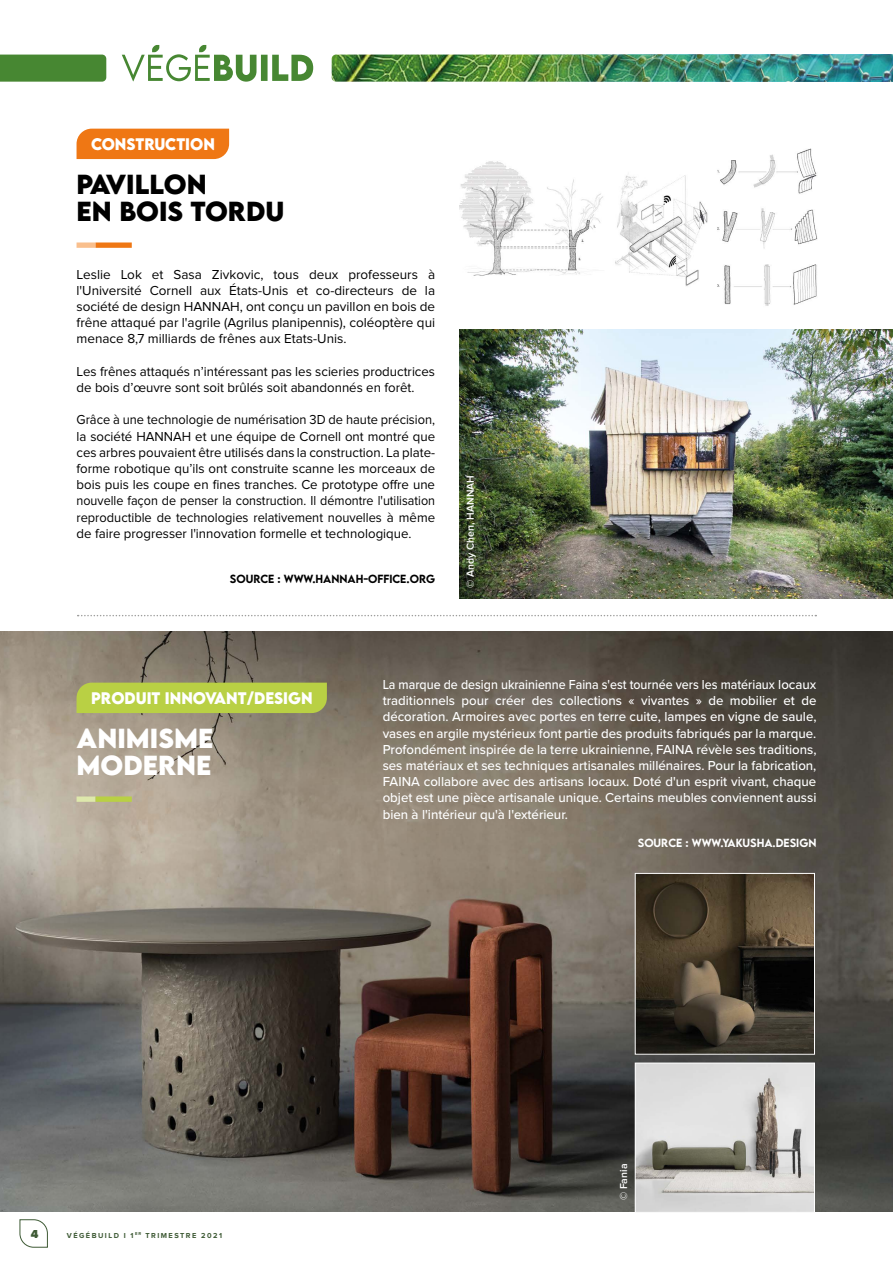
<style>
.page{position:relative;width:893px;height:1263px;background:#fff}
.page>*{position:absolute;margin:0;border:0;box-sizing:border-box;transform-origin:0 0}
.t1{font:700 24.45px/27px "LEMONMILK";color:#000}
.t2{font:700 24.45px/27px "LEMONMILK";color:#fff}
.t3{font:700 14.85px "LEMONMILK";color:#fff;scale:.95 1}
.t4{font:500 13.5px/16.2px "Proxima Nova";color:#fff;text-align:justify;scale:.92 1}
.t5{font:13.5px/16.2px "Proxima Nova";color:#000;text-align:justify;scale:.95 1}
.t6{font:13.5px/16.2px "Proxima Nova";color:#000;text-align:justify}
.t7{font:900 12px "Proxima Nova";color:#3e5a35}
.t8{font:500 10.5px "LEMONMILK";color:#000}
.t9{font:500 10.5px "LEMONMILK";color:#fff}
.t10{font:600 10.5px "Proxima Nova";color:#fff}
.t11{font:700 7.5px "Proxima Nova";letter-spacing:.2em;color:#3e5a35}
</style>
<div class="page">
<img style="left:459px;top:148px;width:359px;height:158px">
<img style="left:0;top:631px;width:893px;height:581px">
<img style="left:332px;top:55px;width:173px;height:27px">
<div style="left:0;top:55px;width:106px;height:27px;background:#478732"></div>
<svg style="left:122px;top:45px;width:191px;height:37px"></svg>
<svg style="left:19px;top:1219px;width:29px;height:29px"></svg>
<img style="left:505px;top:55px;width:388px;height:27px">
<div style="left:77px;top:683px;width:250px;height:30px;background:#b9d044"></div>
<div style="left:77px;top:796px;width:19px;height:6px;background:#dee8ac"></div>
<div style="left:96px;top:796px;width:36px;height:6px;background:#b9d044"></div>
<div style="left:77px;top:129px;width:152px;height:30px;background:#ef7714"></div>
<div style="left:77px;top:242px;width:19px;height:6px;background:#f9bf8d"></div>
<div style="left:96px;top:242px;width:36px;height:6px;background:#ef7714"></div>
<img style="left:459px;top:330px;width:434px;height:268px">
<img style="left:637px;top:875px;width:176px;height:178px">
<div style="left:635px;top:873px;width:180px;height:182px;border:1px solid #fff"></div>
<img style="left:637px;top:1064px;width:176px;height:147px">
<div style="left:635px;top:1062px;width:180px;height:151px;border:1px solid #fff"></div>
<svg style="left:78px;top:615px;width:738px;height:1px"></svg>
<p class="t3" style="left:91px;top:134px;width:132px">CONSTRUCTION</p>
<h1 class="t1" style="left:77px;top:171px;width:209px">PAVILLON<br>EN BOIS TORDU</h1>
<p class="t6" style="left:77px;top:266px;width:360px">Leslie Lok et Sasa Zivkovic, tous deux professeurs à l'Université Cornell aux États-Unis et co-directeurs de la société de design HANNAH, ont conçu un pavillon en bois de frêne attaqué par l'agrile (Agrilus planipennis), coléoptère qui menace 8,7 milliards de frênes aux Etats-Unis.</p>
<p class="t6" style="left:77px;top:363px;width:360px">Les frênes attaqués n’intéressant pas les scieries productrices de bois d’œuvre sont soit brûlés soit abandonnés en forêt.</p>
<p class="t5" style="left:77px;top:412px;width:379px">Grâce à une technologie de numérisation 3D de haute précision, la société HANNAH et une équipe de Cornell ont montré que ces arbres pouvaient être utilisés dans la construction. La plate&shy;forme robotique qu’ils ont construite scanne les morceaux de bois puis les coupe en fines tranches. Ce prototype offre une nouvelle façon de penser la construction. Il démontre l'utilisation reproductible de technologies relativement nouvelles à même de faire progresser l'innovation formelle et technologique.</p>
<p class="t8" style="left:230px;top:572px;width:207px">SOURCE : WWW.HANNAH-OFFICE.ORG</p>
<p class="t10" style="left:466px;top:588px;width:114px;rotate:-90deg">© Andy Chen, HANNAH</p>
<p class="t3" style="left:91px;top:688px;width:235px">PRODUIT INNOVANT/DESIGN</p>
<h1 class="t2" style="left:77px;top:725px;width:138px">ANIMISME<br>MODERNE</h1>
<p class="t4" style="left:383px;top:676px;width:473px">La marque de design ukrainienne Faina s'est tournée vers les matériaux locaux traditionnels pour créer des collections « vivantes » de mobilier et de décoration. Armoires avec portes en terre cuite, lampes en vigne de saule, vases en argile mystérieux font partie des produits fabriqués par la marque.<br>Profondément inspirée de la terre ukrainienne, FAINA révèle ses traditions, ses matériaux et ses techniques artisanales millénaires. Pour la fabrication, FAINA collabore avec des artisans locaux. Doté d'un esprit vivant, chaque objet est une pièce artisanale unique. Certains meubles conviennent aussi bien à l'intérieur qu'à l'extérieur.</p>
<p class="t9" style="left:638px;top:836px;width:179px">SOURCE : WWW.YAKUSHA.DESIGN</p>
<p class="t7" style="left:31px;top:1227px;width:9px">4</p>
<p class="t11" style="left:145px;top:1232px;width:78px">TRIMESTRE 2021</p>
<p class="t11" style="left:67px;top:1232px;width:76px">VÉGÉBUILD I 1 <sup>ER</sup></p>
<p class="t10" style="left:619px;top:1200px;width:38px;rotate:-90deg">© Fania</p>
</div>
